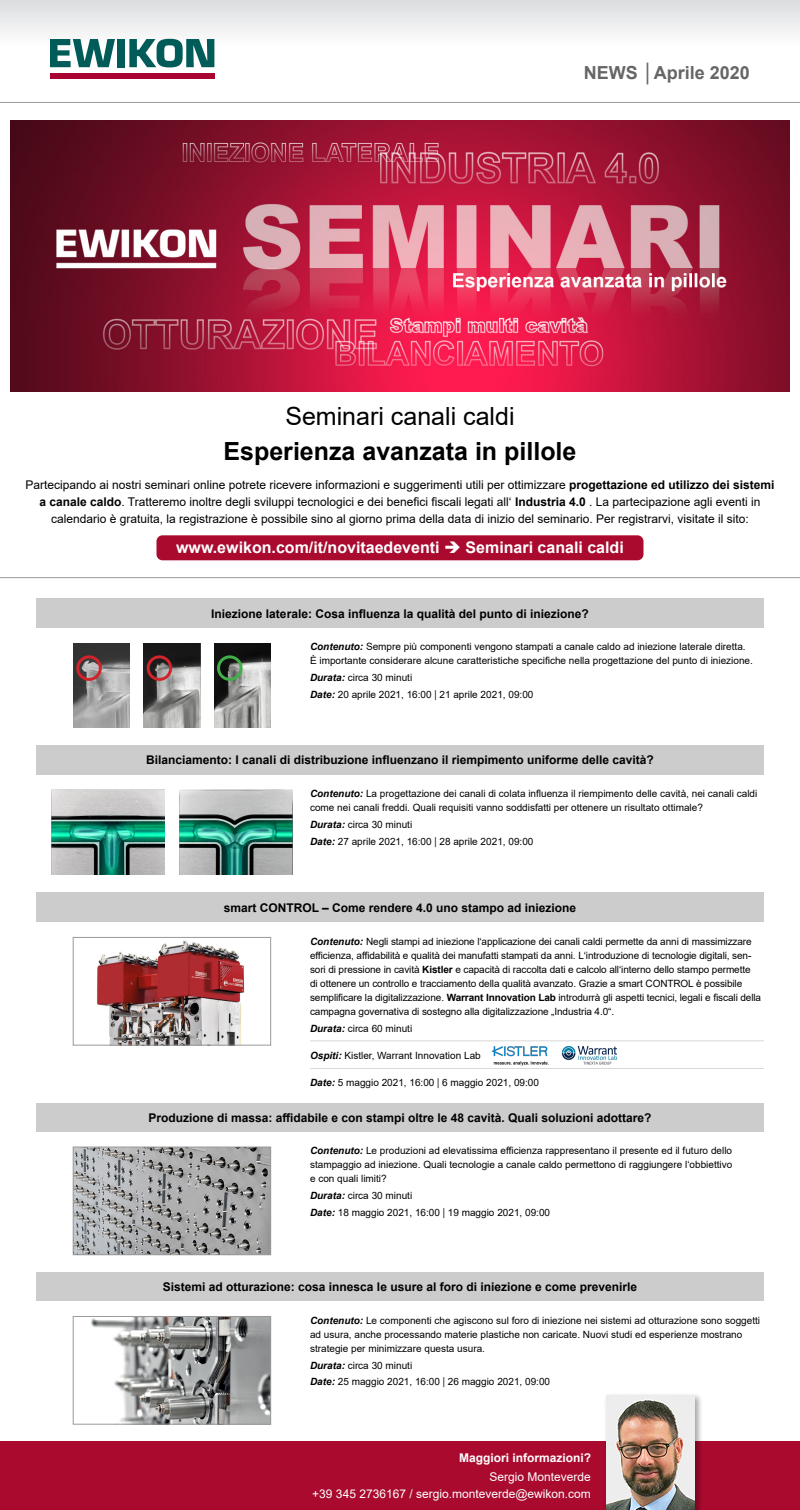
<style>
.page{position:relative;width:800px;height:1510px;background:#fff}
.page>*{position:absolute;margin:0;border:0;box-sizing:border-box;transform-origin:0 0}
.t1{font:700 25px/35px "Arial";color:#000;text-align:center}
.t2{font:700 18px "Arial";color:#666}
.t3{font:700 16px "Arial";color:#fff}
.t4{font:12px/16.8px "Arial";color:#000;text-align:center}
.t5{font:700 12px "Arial";color:#000}
.t6{font:12px/16.8px "Arial";color:#fff;text-align:right}
.t7{font:700 12px "Arial";color:#fff}
.t8{font:10px/14px "Arial";color:#000}
.s1{font-weight:400}
.s2{font-weight:700}
.s3{font-weight:700;font-style:italic}
.s4{font-family:"Helvetica Neue LT Std"}
</style>
<div class="page">
<div style="left:36px;top:892px;width:728px;height:30px;background:#ccc"></div>
<img style="left:97px;top:940px;width:148px;height:103px">
<div style="left:73px;top:937px;width:198px;height:108px;border:1px solid #999"></div>
<div style="left:0;top:0;width:800px;height:46px;background:linear-gradient(to bottom,#dbdcdf,#fdfdfd)"></div>
<img style="left:10px;top:120px;width:780px;height:272px">
<hr style="left:0;top:102px;width:800px;height:1px;background:#999">
<hr style="left:0;top:577px;width:800px;height:1px;background:#999">
<div style="left:156px;top:535px;width:488px;height:25px;background:#a90a2e;border-radius:6px"></div>
<div style="left:50px;top:73px;width:164px;height:6px;background:#a90332"></div>
<svg style="left:50px;top:39px;width:65px;height:28px"></svg>
<div style="left:117px;top:39px;width:8px;height:28px;background:#005b59"></div>
<svg style="left:129px;top:39px;width:85px;height:28px"></svg>
<div style="left:36px;top:598px;width:728px;height:30px;background:#ccc"></div>
<img style="left:73px;top:643px;width:57px;height:85px">
<div style="left:76px;top:655px;width:26px;height:26px;border:3px solid #d1232a;border-radius:50%"></div>
<img style="left:144px;top:643px;width:56px;height:85px">
<div style="left:147px;top:655px;width:25px;height:26px;border:3px solid #d1232a;border-radius:50%"></div>
<img style="left:214px;top:643px;width:56px;height:85px">
<div style="left:217px;top:655px;width:26px;height:26px;border:3px solid #40ae49;border-radius:50%"></div>
<div style="left:36px;top:745px;width:728px;height:30px;background:#ccc"></div>
<img style="left:52px;top:790px;width:113px;height:85px">
<img style="left:179px;top:790px;width:113px;height:85px">
<div style="left:36px;top:1103px;width:728px;height:29px;background:#ccc"></div>
<img style="left:75px;top:1149px;width:194px;height:104px">
<div style="left:73px;top:1147px;width:198px;height:108px;border:1px solid #999"></div>
<div style="left:36px;top:1272px;width:728px;height:29px;background:#ccc"></div>
<img style="left:91px;top:1318px;width:178px;height:104px">
<div style="left:73px;top:1316px;width:198px;height:108px;border:1px solid #999"></div>
<div style="left:0;top:1441px;width:800px;height:69px;background:#a90a2e"></div>
<div style="left:603px;top:1392px;width:100px;height:118px;background:#000;opacity:.36"></div>
<img style="left:606px;top:1395px;width:89px;height:115px">
<img style="left:561px;top:1045px;width:57px;height:20px">
<img style="left:491px;top:1046px;width:58px;height:19px">
<hr style="left:310px;top:1041px;width:454px;height:1px;background:#d9d9d9">
<hr style="left:310px;top:1068px;width:454px;height:1px;background:#d9d9d9">
<p class="t2" style="left:584px;top:60px;width:168px">NEWS │Aprile 2020</p>
<p class="t1" style="left:224px;top:399px;width:354px"><span class="s1">Seminari canali caldi<br></span>Esperienza avanzata in pillole</p>
<p class="t4" style="left:26px;top:476px;width:750px">Partecipando ai nostri seminari online potrete ricevere informazioni e suggerimenti utili per ottimizzare <span class="s2">progettazione ed utilizzo dei sistemi a canale caldo</span>. Tratteremo inoltre degli sviluppi tecnologici e dei benefici fiscali legati all‘ <span class="s2">Industria 4.0</span> . La partecipazione agli eventi in calendario è gratuita, la registrazione è possibile sino al giorno prima della data di inizio del seminario. Per registrarvi, visitate il sito:</p>
<p class="t3" style="left:176px;top:536px;width:449px">www.ewikon.com/it/novitaedeventi ➔ Seminari canali caldi</p>
<p class="t5" style="left:211px;top:605px;width:379px">Iniezione laterale: Cosa influenza la qualità del punto di iniezione?</p>
<p class="t8" style="left:310px;top:640px;width:444px"><span class="s3">Contenuto:</span> Sempre più componenti vengono stampati a canale caldo ad iniezione laterale diretta.<br>È importante considerare alcune caratteristiche specifiche nella progettazione del punto di iniezione.</p>
<p class="t8" style="left:310px;top:671px;width:104px"><span class="s3">Durata:</span> circa 30 minuti</p>
<p class="t8" style="left:310px;top:688px;width:225px"><span class="s3">Date:</span> 20 aprile 2021, 16:00 <span class="s4">|</span> 21 aprile 2021, 09:00</p>
<p class="t5" style="left:146px;top:752px;width:509px">Bilanciamento: I canali di distribuzione influenzano il riempimento uniforme delle cavità?</p>
<p class="t8" style="left:310px;top:787px;width:449px"><span class="s3">Contenuto:</span> La progettazione dei canali di colata influenza il riempimento delle cavità, nei canali caldi come nei canali freddi. Quali requisiti vanno soddisfatti per ottenere un risultato ottimale?</p>
<p class="t8" style="left:310px;top:817px;width:104px"><span class="s3">Durata:</span> circa 30 minuti</p>
<p class="t8" style="left:310px;top:834px;width:225px"><span class="s3">Date:</span> 27 aprile 2021, 16:00 <span class="s4">|</span> 28 aprile 2021, 09:00</p>
<p class="t5" style="left:224px;top:899px;width:354px">smart CONTROL – Come rendere 4.0 uno stampo ad iniezione</p>
<p class="t8" style="left:310px;top:934px;width:453px"><span class="s3">Contenuto:</span> Negli stampi ad iniezione l‘applicazione dei canali caldi permette da anni di massimizzare efficienza, affidabilità e qualità dei manufatti stampati da anni. L‘introduzione di tecnologie digitali, sen&shy;sori di pressione in cavità <span class="s2">Kistler</span> e capacità di raccolta dati e calcolo all‘interno dello stampo permette<br>di ottenere un controllo e tracciamento della qualità avanzato. Grazie a smart CONTROL è possibile semplificare la digitalizzazione. <span class="s2">Warrant Innovation Lab</span> introdurrà gli aspetti tecnici, legali e fiscali della campagna governativa di sostegno alla digitalizzazione „Industria 4.0“.</p>
<p class="t8" style="left:310px;top:1021px;width:104px"><span class="s3">Durata:</span> circa 60 minuti</p>
<p class="t8" style="left:310px;top:1048px;width:172px"><span class="s3">Ospiti:</span> Kistler, Warrant Innovation Lab</p>
<p class="t8" style="left:310px;top:1075px;width:231px"><span class="s3">Date:</span> 5 maggio 2021, 16:00 <span class="s4">|</span> 6 maggio 2021, 09:00</p>
<p class="t5" style="left:148px;top:1109px;width:505px">Produzione di massa: affidabile e con stampi oltre le 48 cavità. Quali soluzioni adottare?</p>
<p class="t8" style="left:310px;top:1144px;width:424px;text-align:justify"><span class="s3">Contenuto:</span> Le produzioni ad elevatissima efficienza rappresentano il presente ed il futuro dello stampaggio ad iniezione. Quali tecnologie a canale caldo permettono di raggiungere l‘obbiettivo e con quali limiti?</p>
<p class="t8" style="left:310px;top:1189px;width:104px"><span class="s3">Durata:</span> circa 30 minuti</p>
<p class="t8" style="left:310px;top:1205px;width:242px"><span class="s3">Date:</span> 18 maggio 2021, 16:00 <span class="s4">|</span> 19 maggio 2021, 09:00</p>
<p class="t5" style="left:163px;top:1278px;width:476px">Sistemi ad otturazione: cosa innesca le usure al foro di iniezione e come prevenirle</p>
<p class="t8" style="left:310px;top:1313px;width:452px"><span class="s3">Contenuto:</span> Le componenti che agiscono sul foro di iniezione nei sistemi ad otturazione sono soggetti ad usura, anche processando materie plastiche non caricate. Nuovi studi ed esperienze mostrano strategie per minimizzare questa usura.</p>
<p class="t8" style="left:310px;top:1358px;width:104px"><span class="s3">Durata:</span> circa 30 minuti</p>
<p class="t8" style="left:310px;top:1375px;width:242px"><span class="s3">Date:</span> 25 maggio 2021, 16:00 <span class="s4">|</span> 26 maggio 2021, 09:00</p>
<p class="t7" style="left:459px;top:1449px;width:134px">Maggiori informazioni?</p>
<p class="t6" style="left:312px;top:1469px;width:280px">Sergio Monteverde<br>+39 345 2736167 / sergio.monteverde@ewikon.com</p>
</div>
